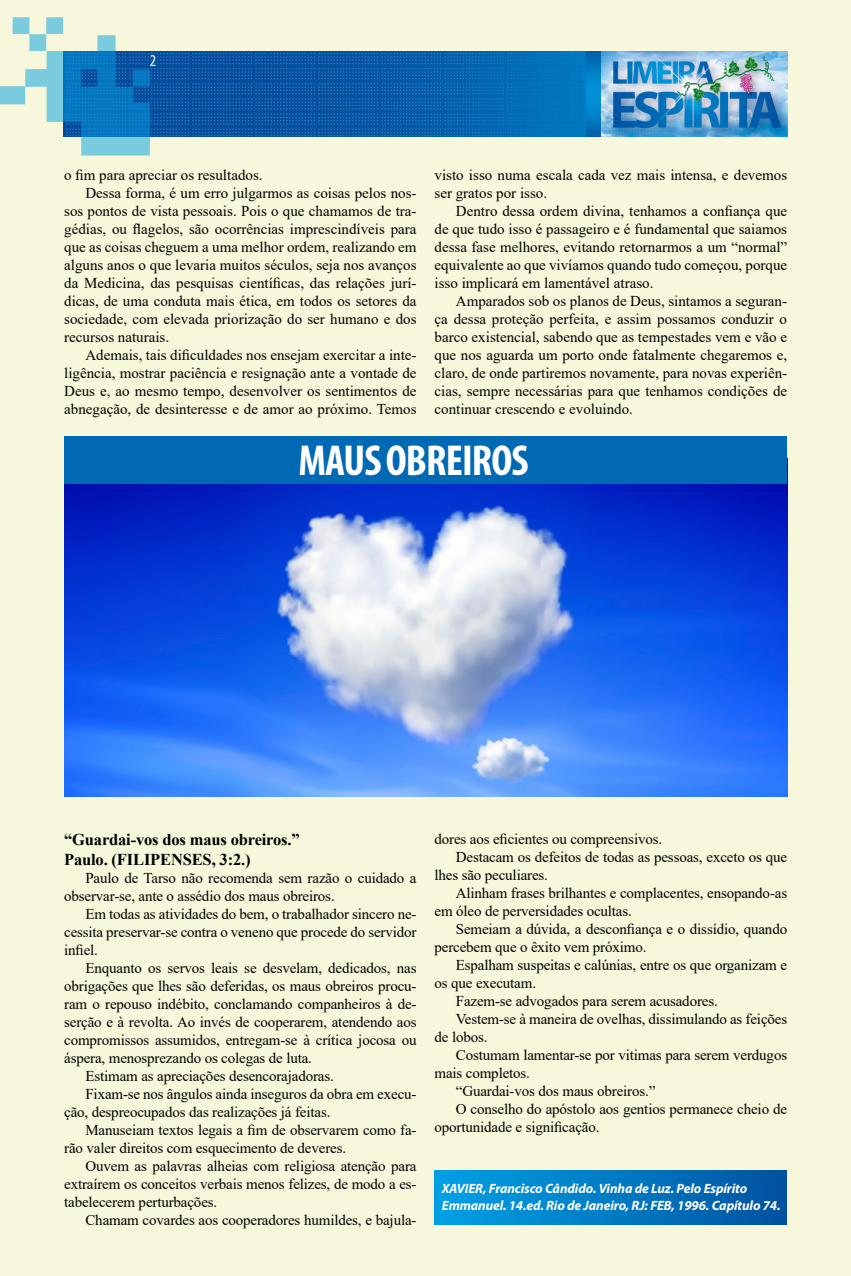
<style>
.page{position:relative;width:851px;height:1276px;background:#fff}
.page>*{position:absolute;margin:0;border:0;box-sizing:border-box;transform-origin:0 0}
.t1{font:700 condensed 43.5px "Myriad Pro";letter-spacing:-.02em;color:#fff}
.t2{font:700 16.5px/19.8px "Times New Roman";letter-spacing:-.01em;color:#000}
.t3{font:condensed 16.5px "Myriad Pro";color:#fff}
.t4{font:15px/18px "Times New Roman";letter-spacing:-.01em;color:#000;text-align:justify}
.t5{font:italic 700 13.5px/16.2px "Myriad Pro";letter-spacing:-.01em;color:#fff}
</style>
<div class="page">
<div style="left:0;top:0;width:850px;height:1276px;background:#f7f7db"></div>
<img style="left:64px;top:484px;width:723px;height:312px">
<div style="left:434px;top:1170px;width:352px;height:54px;background:linear-gradient(to right,#00a2e6,#0053a1)"></div>
<img style="left:150px;top:51px;width:637px;height:85px">
<svg style="left:0;top:17px;width:150px;height:139px"></svg>
<div style="left:64px;top:436px;width:723px;height:48px;background:#0069b4"></div>
<p class="t3" style="left:150px;top:51px;width:8px">2</p>
<p class="t4" style="left:64px;top:166px;width:200px">o fim para apreciar os resultados.</p>
<p class="t4" style="left:85px;top:184px;width:332px">Dessa forma, é um erro julgarmos as coisas pelos nos-</p>
<p class="t4" style="left:64px;top:202px;width:354px">sos pontos de vista pessoais. Pois o que chamamos de tra-</p>
<p class="t4" style="left:64px;top:220px;width:354px">gédias, ou flagelos, são ocorrências imprescindíveis para</p>
<p class="t4" style="left:64px;top:238px;width:354px">que as coisas cheguem a uma melhor ordem, realizando em</p>
<p class="t4" style="left:64px;top:256px;width:354px">alguns anos o que levaria muitos séculos, seja nos avanços</p>
<p class="t4" style="left:64px;top:274px;width:354px">da Medicina, das pesquisas científicas, das relações jurí-</p>
<p class="t4" style="left:64px;top:292px;width:354px">dicas, de uma conduta mais ética, em todos os setores da</p>
<p class="t4" style="left:64px;top:310px;width:354px">sociedade, com elevada priorização do ser humano e dos</p>
<p class="t4" style="left:64px;top:328px;width:106px">recursos naturais.</p>
<p class="t4" style="left:85px;top:346px;width:332px">Ademais, tais dificuldades nos ensejam exercitar a inte-</p>
<p class="t4" style="left:64px;top:364px;width:354px">ligência, mostrar paciência e resignação ante a vontade de</p>
<p class="t4" style="left:64px;top:382px;width:354px">Deus e, ao mesmo tempo, desenvolver os sentimentos de</p>
<p class="t4" style="left:64px;top:400px;width:354px">abnegação, de desinteresse e de amor ao próximo. Temos</p>
<p class="t4" style="left:434px;top:166px;width:354px">visto isso numa escala cada vez mais intensa, e devemos ser gratos por isso.</p>
<p class="t4" style="left:434px;top:202px;width:354px;text-indent:21px">Dentro dessa ordem divina, tenhamos a confiança que de que tudo isso é passageiro e é fundamental que saiamos dessa fase melhores, evitando retornarmos a um “normal” equivalente ao que vivíamos quando tudo começou, porque isso implicará em lamentável atraso.</p>
<p class="t4" style="left:434px;top:292px;width:354px;text-indent:21px">Amparados sob os planos de Deus, sintamos a seguran&shy;ça dessa proteção perfeita, e assim possamos conduzir o barco existencial, sabendo que as tempestades vem e vão e que nos aguarda um porto onde fatalmente chegaremos e, claro, de onde partiremos novamente, para novas experiên&shy;cias, sempre necessárias para que tenhamos condições de continuar crescendo e evoluindo.</p>
<h1 class="t1" style="left:298px;top:433px;width:232px">MAUS OBREIROS</h1>
<p class="t2" style="left:64px;top:829px;width:237px">“Guardai-vos dos maus obreiros.”<br>Paulo. (FILIPENSES, 3:2.)</p>
<p class="t4" style="left:64px;top:868px;width:354px;text-indent:21px">Paulo de Tarso não recomenda sem razão o cuidado a observar-se, ante o assédio dos maus obreiros.</p>
<p class="t4" style="left:64px;top:904px;width:354px;text-indent:21px">Em todas as atividades do bem, o trabalhador sincero ne&shy;cessita preservar-se contra o veneno que procede do servidor infiel.</p>
<p class="t4" style="left:85px;top:958px;width:332px">Enquanto os servos leais se desvelam, dedicados, nas</p>
<p class="t4" style="left:64px;top:976px;width:354px">obrigações que lhes são deferidas, os maus obreiros procu-</p>
<p class="t4" style="left:64px;top:994px;width:354px">ram o repouso indébito, conclamando companheiros à de-</p>
<p class="t4" style="left:64px;top:1012px;width:354px">serção e à revolta. Ao invés de cooperarem, atendendo aos</p>
<p class="t4" style="left:64px;top:1030px;width:354px">compromissos assumidos, entregam-se à crítica jocosa ou</p>
<p class="t4" style="left:64px;top:1048px;width:249px">áspera, menosprezando os colegas de luta.</p>
<p class="t4" style="left:85px;top:1066px;width:250px">Estimam as apreciações desencorajadoras.</p>
<p class="t4" style="left:85px;top:1084px;width:332px">Fixam-se nos ângulos ainda inseguros da obra em execu-</p>
<p class="t4" style="left:64px;top:1102px;width:268px">ção, despreocupados das realizações já feitas.</p>
<p class="t4" style="left:85px;top:1120px;width:332px">Manuseiam textos legais a fim de observarem como fa-</p>
<p class="t4" style="left:64px;top:1138px;width:283px">rão valer direitos com esquecimento de deveres.</p>
<p class="t4" style="left:85px;top:1156px;width:332px">Ouvem as palavras alheias com religiosa atenção para</p>
<p class="t4" style="left:64px;top:1174px;width:354px">extraírem os conceitos verbais menos felizes, de modo a es-</p>
<p class="t4" style="left:64px;top:1192px;width:154px">tabelecerem perturbações.</p>
<p class="t4" style="left:85px;top:1210px;width:332px">Chamam covardes aos cooperadores humildes, e bajula-</p>
<p class="t4" style="left:434px;top:829px;width:229px">dores aos eficientes ou compreensivos.</p>
<p class="t4" style="left:456px;top:847px;width:333px">Destacam os defeitos de todas as pessoas, exceto os que</p>
<p class="t4" style="left:434px;top:865px;width:115px">lhes são peculiares.</p>
<p class="t4" style="left:456px;top:883px;width:333px">Alinham frases brilhantes e complacentes, ensopando-as</p>
<p class="t4" style="left:434px;top:901px;width:199px">em óleo de perversidades ocultas.</p>
<p class="t4" style="left:456px;top:919px;width:333px">Semeiam a dúvida, a desconfiança e o dissídio, quando</p>
<p class="t4" style="left:434px;top:937px;width:213px">percebem que o êxito vem próximo.</p>
<p class="t4" style="left:456px;top:955px;width:333px">Espalham suspeitas e calúnias, entre os que organizam e</p>
<p class="t4" style="left:434px;top:973px;width:103px">os que executam.</p>
<p class="t4" style="left:456px;top:991px;width:263px">Fazem-se advogados para serem acusadores.</p>
<p class="t4" style="left:456px;top:1009px;width:333px">Vestem-se à maneira de ovelhas, dissimulando as feições</p>
<p class="t4" style="left:434px;top:1027px;width:54px">de lobos.</p>
<p class="t4" style="left:456px;top:1045px;width:333px">Costumam lamentar-se por vitimas para serem verdugos</p>
<p class="t4" style="left:434px;top:1063px;width:97px">mais completos.</p>
<p class="t4" style="left:456px;top:1081px;width:201px">“Guardai-vos dos maus obreiros.”</p>
<p class="t4" style="left:456px;top:1099px;width:333px">O conselho do apóstolo aos gentios permanece cheio de</p>
<p class="t4" style="left:434px;top:1117px;width:166px">oportunidade e significação.</p>
<p class="t5" style="left:442px;top:1180px;width:340px">XAVIER, Francisco Cândido. Vinha de Luz. Pelo Espírito<br>Emmanuel. 14.ed. Rio de Janeiro, RJ: FEB, 1996. Capítulo 74.</p>
</div>
